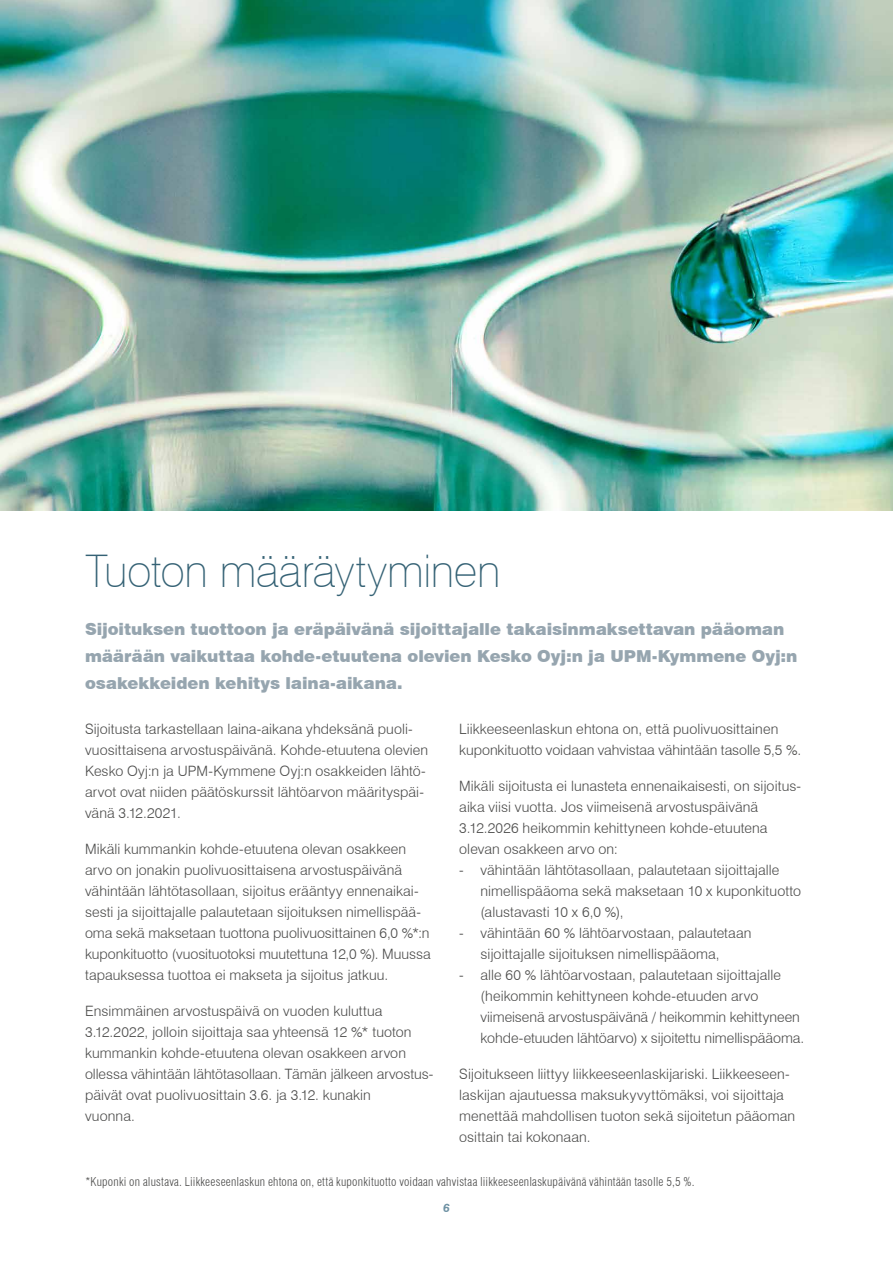
<style>
.page{position:relative;width:893px;height:1263px;background:#fff}
.page>*{position:absolute;margin:0;border:0;box-sizing:border-box;transform-origin:0 0}
.t1{font:100 45px "Swiss 721 BT";letter-spacing:-.005em;color:#356275}
.t2{font:900 16.5px/27px "Swiss 721 BT";letter-spacing:-.005em;color:#96a5af}
.t3{font:300 14.25px/21px "Swiss 721 BT";letter-spacing:.005em;color:#4a4a49}
.t4{font:300 condensed 12px "Swiss 721 BT";letter-spacing:.02em;color:#4a4a49}
.t5{font:italic 700 12px "Swiss 721 BT";color:#6f92a4}
</style>
<div class="page">
<img style="left:0;top:0;width:893px;height:510px">
<h1 class="t1" style="left:85px;top:544px;width:417px">Tuoton määräytyminen</h1>
<p class="t2" style="left:85px;top:615px;width:714px">Sijoituksen tuottoon ja eräpäivänä sijoittajalle takaisinmaksettavan pääoman määrään vaikuttaa kohde-etuutena olevien Kesko Oyj:n ja UPM-Kymmene Oyj:n osakekkeiden kehitys laina-aikana.</p>
<p class="t3" style="left:85px;top:718px;width:345px">Sijoitusta tarkastellaan laina-aikana yhdeksänä puoli&shy;vuosittaisena arvostuspäivänä. Kohde-etuutena olevien Kesko Oyj:n ja UPM-Kymmene Oyj:n osakkeiden lähtö&shy;arvot ovat niiden päätöskurssit lähtöarvon määrityspäi&shy;vänä 3.12.2021.</p>
<p class="t3" style="left:85px;top:838px;width:347px">Mikäli kummankin kohde-etuutena olevan osakkeen arvo on jonakin puolivuosittaisena arvostuspäivänä vähintään lähtötasollaan, sijoitus erääntyy ennenaikai&shy;sesti ja sijoittajalle palautetaan sijoituksen nimellispää&shy;oma sekä maksetaan tuottona puolivuosittainen 6,0 %*:n kuponkituotto (vuosituotoksi muutettuna 12,0 %). Muussa tapauksessa tuottoa ei makseta ja sijoitus jatkuu.</p>
<p class="t3" style="left:85px;top:1000px;width:350px">Ensimmäinen arvostuspäivä on vuoden kuluttua 3.12.2022, jolloin sijoittaja saa yhteensä 12 %* tuoton kummankin kohde-etuutena olevan osakkeen arvon ollessa vähintään lähtötasollaan. Tämän jälkeen arvostus&shy;päivät ovat puolivuosittain 3.6. ja 3.12. kunakin<br>vuonna.</p>
<p class="t3" style="left:459px;top:718px;width:344px">Liikkeeseenlaskun ehtona on, että puolivuosittainen kuponkituotto voidaan vahvistaa vähintään tasolle 5,5 %.</p>
<p class="t3" style="left:459px;top:775px;width:343px">Mikäli sijoitusta ei lunasteta ennenaikaisesti, on sijoitus&shy;aika viisi vuotta. Jos viimeisenä arvostuspäivänä 3.12.2026 heikommin kehittyneen kohde-etuutena olevan osakkeen arvo on:</p>
<p class="t3" style="left:480px;top:859px;width:322px;text-indent:-21px">- vähintään lähtötasollaan, palautetaan sijoittajalle nimellispääoma sekä maksetaan 10 x kuponkituotto (alustavasti 10 x 6,0 %),</p>
<p class="t3" style="left:480px;top:922px;width:273px;text-indent:-21px">- vähintään 60 % lähtöarvostaan, palautetaan sijoittajalle sijoituksen nimellispääoma,</p>
<p class="t3" style="left:480px;top:964px;width:325px;text-indent:-21px">- alle 60 % lähtöarvostaan, palautetaan sijoittajalle (heikommin kehittyneen kohde-etuuden arvo viimeisenä arvostuspäivänä / heikommin kehittyneen kohde-etuuden lähtöarvo) x sijoitettu nimellispääoma.</p>
<p class="t3" style="left:459px;top:1063px;width:337px">Sijoitukseen liittyy liikkeeseenlaskijariski. Liikkeeseen&shy;laskijan ajautuessa maksukyvyttömäksi, voi sijoittaja menettää mahdollisen tuoton sekä sijoitetun pääoman osittain tai kokonaan.</p>
<p class="t4" style="left:85px;top:1175px;width:611px">*Kuponki on alustava. Liikkeeseenlaskun ehtona on, että kuponkituotto voidaan vahvistaa liikkeeseenlaskupäivänä vähintään tasolle 5,5 %.</p>
<p class="t5" style="left:443px;top:1200px;width:8px">6</p>
</div>
